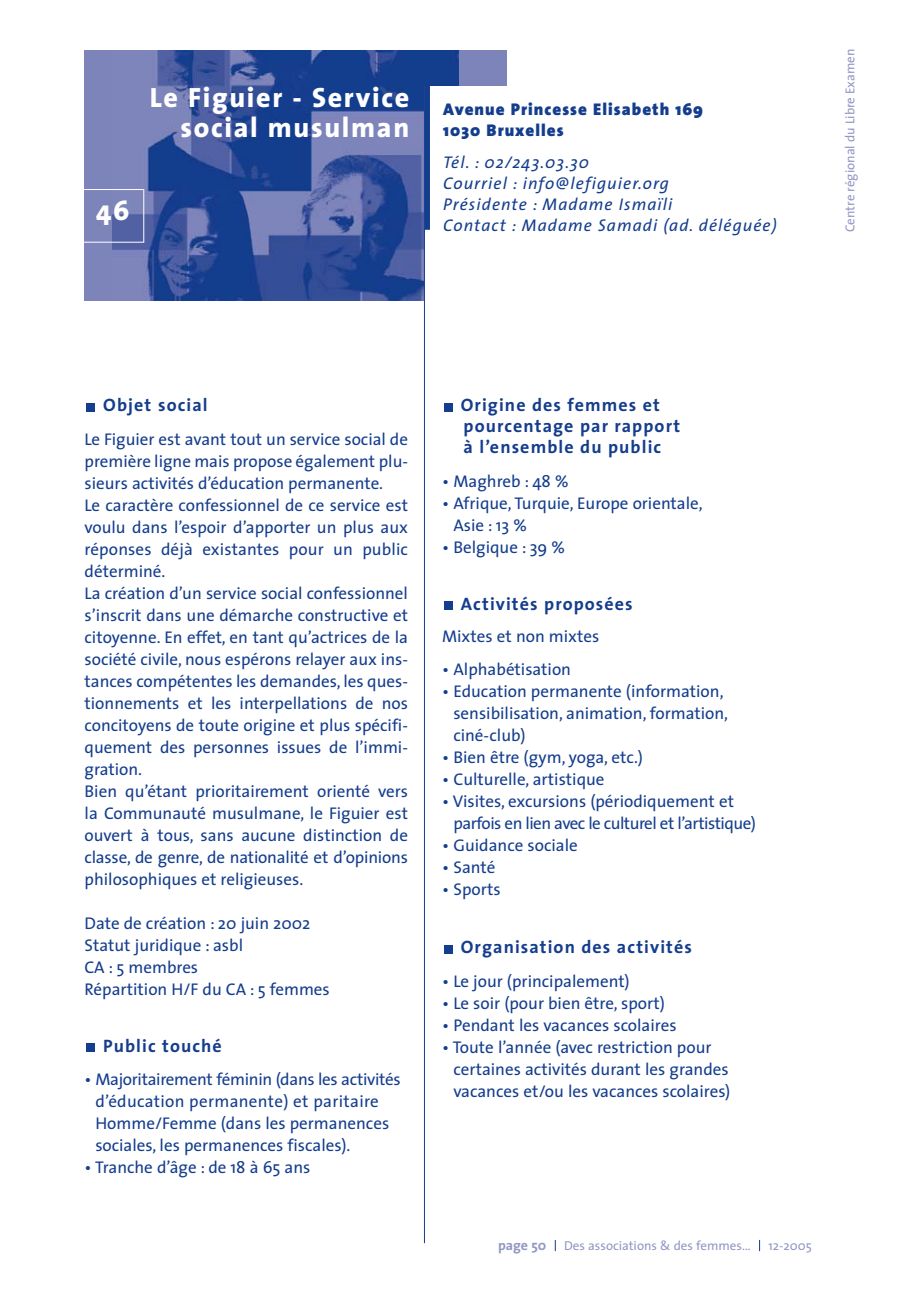
<style>
.page{position:relative;width:908px;height:1304px;background:#fff}
.page>*{position:absolute;margin:0;border:0;box-sizing:border-box;transform-origin:0 0}
.t1{font:800 28px/30px "The Sans";letter-spacing:.06em;color:#fff;text-align:right}
.t2{font:700 18px/21px "The Sans";letter-spacing:.06em;color:#143d8d}
.t3{font:17px/22px "The Sans";color:#143d8d}
.t4{font:italic 17px/21px "The Sans";letter-spacing:.06em;color:#143d8d}
.t5{font:17px/22px "The Sans";letter-spacing:-.02em;color:#143d8d}
.t6{font:900 17px/21px "The Sans";letter-spacing:.06em;color:#143d8d}
.t7{font:700 14px "The Sans";color:#9297c5}
.t8{font:13px "The Sans";color:#9297c5}
</style>
<div class="page">
<div style="left:84px;top:50px;width:423px;height:250px;background:#7d84ba"></div>
<img style="left:113px;top:50px;width:345px;height:250px">
<div style="left:444px;top:945px;width:8px;height:8px;background:#143d8d"></div>
<div style="left:444px;top:601px;width:8px;height:9px;background:#143d8d"></div>
<div style="left:444px;top:403px;width:8px;height:8px;background:#143d8d"></div>
<div style="left:86px;top:1043px;width:9px;height:9px;background:#143d8d"></div>
<div style="left:86px;top:403px;width:9px;height:8px;background:#143d8d"></div>
<div style="left:424px;top:86px;width:463px;height:226px;background:#fff"></div>
<div style="left:425px;top:86px;width:5px;height:144px;background:#143d8d"></div>
<hr style="left:424px;top:86px;width:1px;height:1157px;background:#143d8d">
<div style="left:63px;top:189px;width:81px;height:54px;border:1px solid #fff"></div>
<h1 class="t1" style="left:150px;top:85px;width:261px">Le Figuier - Service social musulman</h1>
<h1 class="t1" style="left:96px;top:199px;width:35px">46</h1>
<p class="t6" style="left:443px;top:100px;width:261px">Avenue Princesse Elisabeth 169<br>1030 Bruxelles</p>
<p class="t4" style="left:443px;top:154px;width:335px">Tél. : 02/243.03.30<br>Courriel : info@lefiguier.org<br>Présidente : Madame Ismaïli<br>Contact : Madame Samadi (ad. déléguée)</p>
<p class="t8" style="left:844px;top:232px;width:185px;rotate:-90deg">Centre régional du Libre Examen</p>
<p class="t2" style="left:103px;top:396px;width:106px">Objet social</p>
<p class="t3" style="left:84px;top:430px;width:325px">Le Figuier est avant tout un service social de première ligne mais propose également plu&shy;sieurs activités d’éducation permanente.<br>Le caractère confessionnel de ce service est voulu dans l’espoir d’apporter un plus aux réponses déjà existantes pour un public déterminé.<br>La création d’un service social confessionnel s’inscrit dans une démarche constructive et citoyenne. En effet, en tant qu’actrices de la société civile, nous espérons relayer aux ins&shy;tances compétentes les demandes, les ques&shy;tionnements et les interpellations de nos concitoyens de toute origine et plus spécifi&shy;quement des personnes issues de l’immi&shy;gration.<br>Bien qu’étant prioritairement orienté vers la Communauté musulmane, le Figuier est ouvert à tous, sans aucune distinction de classe, de genre, de nationalité et d’opinions philosophiques et religieuses.</p>
<p class="t3" style="left:84px;top:914px;width:247px">Date de création : 20 juin 2002<br>Statut juridique : asbl<br>CA : 5 membres<br>Répartition H/F du CA : 5 femmes</p>
<p class="t2" style="left:103px;top:1037px;width:120px">Public touché</p>
<p class="t3" style="left:95px;top:1070px;width:307px;text-indent:-11px">• Majoritairement féminin (dans les activités d’éducation permanente) et paritaire Homme/Femme (dans les permanences sociales, les permanences fiscales).</p>
<p class="t3" style="left:84px;top:1158px;width:227px">• Tranche d’âge : de 18 à 65 ans</p>
<p class="t2" style="left:460px;top:396px;width:221px">Origine des femmes et pourcentage par rapport à l’ensemble du public</p>
<p class="t3" style="left:442px;top:472px;width:128px">• Maghreb : 48 %</p>
<p class="t3" style="left:453px;top:494px;width:251px;text-indent:-11px">• Afrique, Turquie, Europe orientale,<br>Asie : 13 %</p>
<p class="t3" style="left:442px;top:538px;width:124px">• Belgique : 39 %</p>
<p class="t2" style="left:460px;top:595px;width:173px">Activités proposées</p>
<p class="t3" style="left:442px;top:627px;width:159px">Mixtes et non mixtes</p>
<p class="t3" style="left:442px;top:660px;width:130px">• Alphabétisation</p>
<p class="t3" style="left:453px;top:682px;width:276px;text-indent:-11px">• Education permanente (information, sensibilisation, animation, formation, ciné-club)</p>
<p class="t3" style="left:442px;top:748px;width:202px">• Bien être (gym, yoga, etc.)</p>
<p class="t3" style="left:442px;top:770px;width:164px">• Culturelle, artistique</p>
<p class="t5" style="left:453px;top:792px;width:304px;text-indent:-11px">• Visites, excursions (périodiquement et parfois en lien avec le culturel et l’artistique)</p>
<p class="t3" style="left:442px;top:836px;width:137px">• Guidance sociale</p>
<p class="t3" style="left:442px;top:858px;width:55px">• Santé</p>
<p class="t3" style="left:442px;top:880px;width:60px">• Sports</p>
<p class="t2" style="left:460px;top:938px;width:232px">Organisation des activités</p>
<p class="t3" style="left:442px;top:972px;width:189px">• Le jour (principalement)</p>
<p class="t3" style="left:442px;top:994px;width:224px">• Le soir (pour bien être, sport)</p>
<p class="t3" style="left:442px;top:1016px;width:236px">• Pendant les vacances scolaires</p>
<p class="t3" style="left:453px;top:1038px;width:278px;text-indent:-11px">• Toute l’année (avec restriction pour certaines activités durant les grandes vacances et/ou les vacances scolaires)</p>
<p class="t7" style="left:498px;top:1240px;width:50px">page 50</p>
<p class="t8" style="left:564px;top:1241px;width:188px">Des associations &amp; des femmes…</p>
<p class="t8" style="left:768px;top:1241px;width:45px">12-2005</p>
</div>
